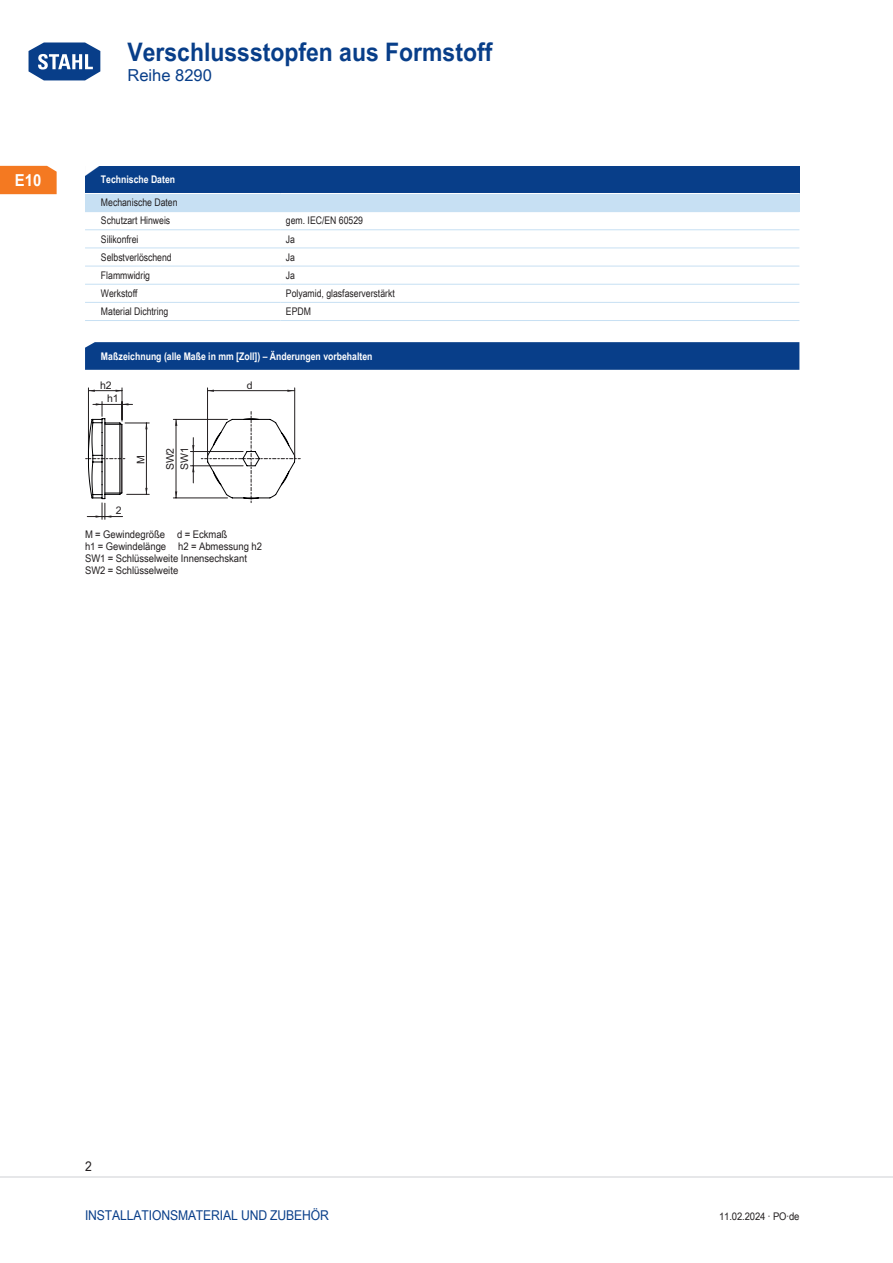
<style>
.page{position:relative;width:893px;height:1263px;background:#fff}
.page>*{position:absolute;margin:0;border:0;box-sizing:border-box;transform-origin:0 0}
.t1{font:700 25.5px "Arial Unicode MS";color:#083e89;scale:.9 1}
.TabHeader1stColumn{font:700 24px "Arial Unicode MS";color:#fff;scale:1.45 1}
.t2{font:16.5px "Arial Unicode MS";color:#083e89}
.t3{font:700 16.5px "Arial Unicode MS";color:#fff;scale:.9 1}
.t4{font:13.5px "Arial Unicode MS";letter-spacing:-.01em;color:#083e89;scale:.9 1}
.t5{font:13.5px "Arial Unicode MS";color:#231f20;scale:.9 1}
.TabBodyLeft{font:10.5px/12px "Arial Unicode MS";color:#231f20;scale:.9 1}
.TabBody1stColumn{font:10.5px "Arial Unicode MS";color:#231f20;scale:.83 1}
.TabHeader1stColumn-2{font:700 10.5px "Arial Unicode MS";color:#fff;scale:.83 1}
.TabBodyLeft-2{font:10.5px "Arial Unicode MS";color:#231f20;scale:.83 1}
.t6{font:10.5px/13.6px "Arial";color:#231f20}
.s1{font-weight:400;font-size:31.65px;color:#fff}
</style>
<div class="page">
<svg style="left:28px;top:42px;width:73px;height:39px"></svg>
<hr style="left:0;top:1176px;width:893px;height:2px;background:#e6e7e9">
<div style="left:0;top:166px;width:57px;height:28px;background:#f47921"></div>
<svg style="left:85px;top:342px;width:714px;height:28px;background:#0b408a"></svg>
<div style="left:85px;top:166px;width:714px;height:27px;background:#083e89"></div>
<div style="left:85px;top:193px;width:714px;height:19px;background:#c7e0f3"></div>
<hr style="left:85px;top:193px;width:196px;height:1px;background:#fff">
<hr style="left:281px;top:193px;width:518px;height:1px;background:#fff">
<hr style="left:85px;top:229px;width:196px;height:1px;background:#c7e0f3">
<hr style="left:281px;top:229px;width:518px;height:1px;background:#c7e0f3">
<hr style="left:85px;top:248px;width:196px;height:1px;background:#c7e0f3">
<hr style="left:281px;top:248px;width:518px;height:1px;background:#c7e0f3">
<hr style="left:85px;top:266px;width:196px;height:1px;background:#c7e0f3">
<hr style="left:281px;top:266px;width:518px;height:1px;background:#c7e0f3">
<hr style="left:85px;top:284px;width:196px;height:1px;background:#c7e0f3">
<hr style="left:281px;top:284px;width:518px;height:1px;background:#c7e0f3">
<hr style="left:85px;top:302px;width:196px;height:1px;background:#c7e0f3">
<hr style="left:85px;top:320px;width:196px;height:1px;background:#c7e0f3">
<hr style="left:281px;top:302px;width:518px;height:1px;background:#c7e0f3">
<hr style="left:281px;top:320px;width:518px;height:1px;background:#c7e0f3">
<hr style="left:88px;top:390px;width:34px;height:1px;background:#231f20">
<hr style="left:122px;top:388px;width:1px;height:32px;background:#231f20">
<hr style="left:88px;top:388px;width:1px;height:71px;background:#231f20">
<svg style="left:86px;top:402px;width:214px;height:117px"></svg>
<hr style="left:208px;top:390px;width:87px;height:1px;background:#231f20">
<hr style="left:207px;top:388px;width:1px;height:71px;background:#231f20">
<hr style="left:294px;top:388px;width:1px;height:71px;background:#231f20">
<h1 class="t1" style="left:26px;top:33px;width:520px"><span class="s1">Home</span> Verschlussstopfen aus Formstoff</h1>
<h3 class="t2" style="left:128px;top:63px;width:86px">Reihe 8290</h3>
<h3 class="t3" style="left:15px;top:168px;width:31px">E10</h3>
<p class="TabHeader1stColumn" style="left:82px;top:154px;width:16px">◤</p>
<p class="TabHeader1stColumn-2" style="left:101px;top:172px;width:91px">Technische Daten</p>
<p class="TabBody1stColumn" style="left:101px;top:195px;width:94px">Mechanische Daten</p>
<p class="TabBody1stColumn" style="left:101px;top:213px;width:85px">Schutzart Hinweis</p>
<p class="TabBodyLeft-2" style="left:286px;top:213px;width:94px">gem. IEC/EN 60529</p>
<p class="TabBody1stColumn" style="left:101px;top:231px;width:47px">Silikonfrei</p>
<p class="TabBodyLeft-2" style="left:286px;top:231px;width:13px">Ja</p>
<p class="TabBody1stColumn" style="left:101px;top:249px;width:87px">Selbstverlöschend</p>
<p class="TabBodyLeft-2" style="left:286px;top:249px;width:13px">Ja</p>
<p class="TabBody1stColumn" style="left:101px;top:268px;width:61px">Flammwidrig</p>
<p class="TabBodyLeft-2" style="left:286px;top:268px;width:13px">Ja</p>
<p class="TabBody1stColumn" style="left:101px;top:286px;width:46px">Werkstoff</p>
<p class="TabBodyLeft-2" style="left:286px;top:286px;width:133px">Polyamid, glasfaserverstärkt</p>
<p class="TabBody1stColumn" style="left:101px;top:304px;width:83px">Material Dichtring</p>
<p class="TabBodyLeft-2" style="left:286px;top:304px;width:23px">EPDM</p>
<p class="TabHeader1stColumn-2" style="left:101px;top:348px;width:329px">Maßzeichnung (alle Maße in mm [Zoll]) – Änderungen vorbehalten</p>
<p class="t6" style="left:107px;top:378px;width:13px;text-indent:-7px">h2 h1</p>
<p class="t6" style="left:116px;top:504px;width:7px">2</p>
<p class="t6" style="left:134px;top:463px;width:10px;rotate:-90deg">M</p>
<p class="t6" style="left:163px;top:470px;width:25px;line-height:14.4px;rotate:-90deg">SW2<br>SW1</p>
<p class="t6" style="left:247px;top:378px;width:7px">d</p>
<p class="TabBodyLeft" style="left:85px;top:528px;width:198px">M = Gewindegröße d = Eckmaß<br>h1 = Gewindelänge h2 = Abmessung h2<br>SW1 = Schlüsselweite Innensechskant<br>SW2 = Schlüsselweite</p>
<p class="t5" style="left:85px;top:1157px;width:9px">2</p>
<p class="t4" style="left:85px;top:1205px;width:271px">Installationsmaterial und Zubehör</p>
<p class="TabBodyLeft" style="left:719px;top:1210px;width:91px">11.02.2024 · PO·de</p>
</div>
